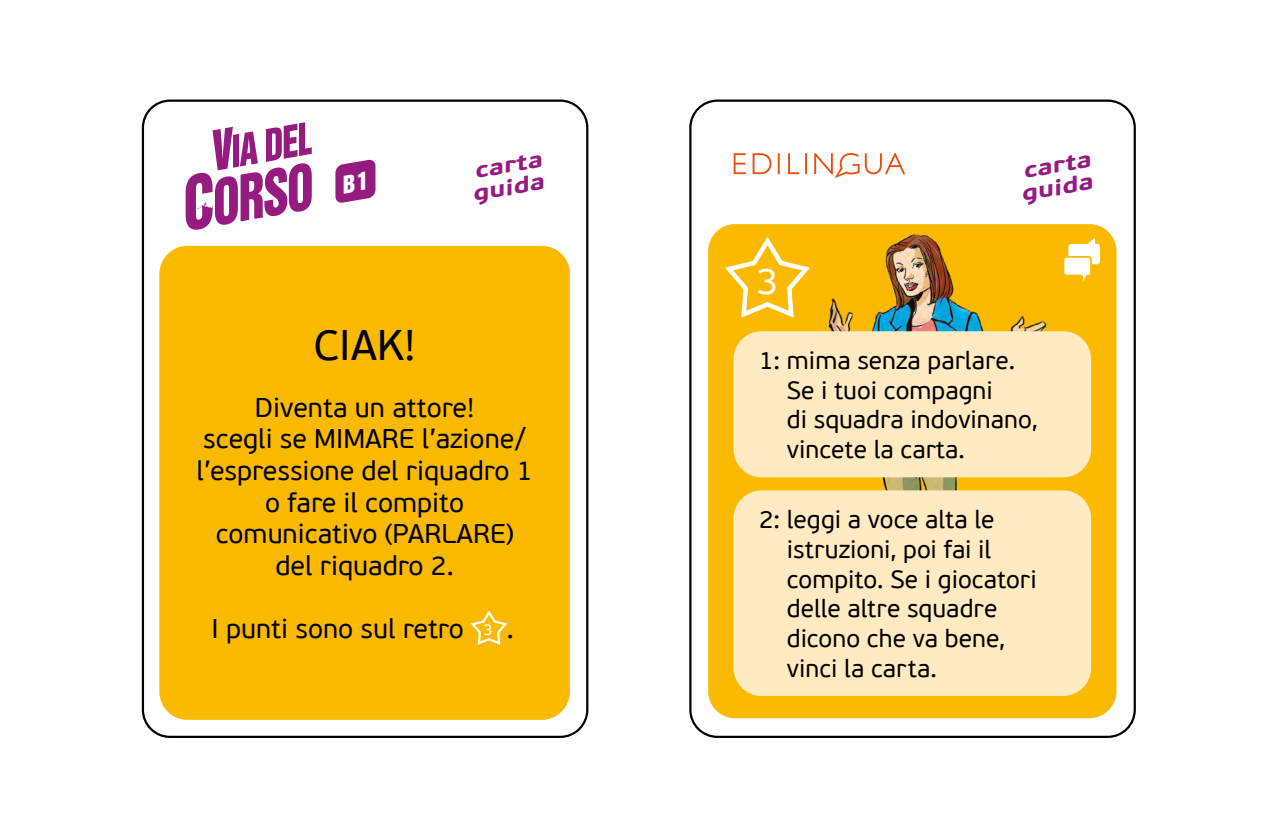
<style>
.page{position:relative;width:1276px;height:830px;background:#fff}
.page>*{position:absolute;margin:0;border:0;box-sizing:border-box;transform-origin:0 0}
.t1{font:42.75px "PF Beau Sans Pro";color:#000}
.t2{font:36.9px "PF Beau Sans Pro";color:#fff}
.t3{font:27px/31.5px "PF Beau Sans Pro";color:#000;text-align:center}
.t4{font:24.75px/29.7px "PF Beau Sans Pro";color:#000}
.t5{font:italic 700 21.6px/22.5px "PF Beau Sans Pro";color:#951b81;scale:1.25 1}
.s1{font-size:15.75px;color:#fff}
</style>
<div class="page">
<div style="left:142px;top:99px;width:446px;height:638px;border:2px solid #000;border-radius:27px"></div>
<div style="left:689px;top:99px;width:446px;height:638px;border:2px solid #000;border-radius:27px"></div>
<svg style="left:186px;top:122px;width:126px;height:108px"></svg>
<div style="left:160px;top:247px;width:409px;height:471px;background:#fbba00;border-radius:27px"></div>
<div style="left:159px;top:246px;width:411px;height:473px;border:2px solid #fbba00;border-radius:27px"></div>
<svg style="left:471px;top:610px;width:37px;height:35px"></svg>
<svg style="left:733px;top:153px;width:172px;height:25px"></svg>
<div style="left:708px;top:224px;width:408px;height:494px;background:#fbba00;border-radius:27px"></div>
<img style="left:774px;top:224px;width:291px;height:472px">
<svg style="left:725px;top:235px;width:89px;height:86px"></svg>
<div style="left:1068px;top:244px;width:32px;height:20px;background:#fff;border-radius:3px"></div>
<svg style="left:1061px;top:255px;width:31px;height:35px"></svg>
<div style="left:733px;top:331px;width:358px;height:146px;background:#ffeac1;border-radius:28px"></div>
<div style="left:733px;top:490px;width:358px;height:205px;background:#ffeac1;border-radius:28px"></div>
<svg style="left:335px;top:159px;width:40px;height:44px;background:#a63f95"></svg>
<p class="t5" style="left:466px;top:161px;width:61px;rotate:-10deg">carta guida</p>
<h1 class="t1" style="left:314px;top:320px;width:103px">CIAK!</h1>
<p class="t3" style="left:196px;top:392px;width:338px">Diventa un attore!<br>scegli se MIMARE l’azione/ l’espressione del riquadro 1 o fare il compito comunicativo (PARLARE) del riquadro 2.</p>
<p class="t3" style="left:211px;top:613px;width:304px">I punti sono sul retro <span class="s1">3</span> .</p>
<h2 class="t2" style="left:756px;top:260px;width:23px">3</h2>
<p class="t5" style="left:1015px;top:161px;width:61px;rotate:-10deg">carta guida</p>
<p class="t4" style="left:787px;top:346px;width:252px;text-indent:-28px">1: mima senza parlare.<br>Se i tuoi compagni<br>di squadra indovinano, vincete la carta.</p>
<p class="t4" style="left:787px;top:505px;width:251px;text-indent:-28px">2: leggi a voce alta le istruzioni, poi fai il compito. Se i giocatori delle altre squadre dicono che va bene, vinci la carta.</p>
</div>
